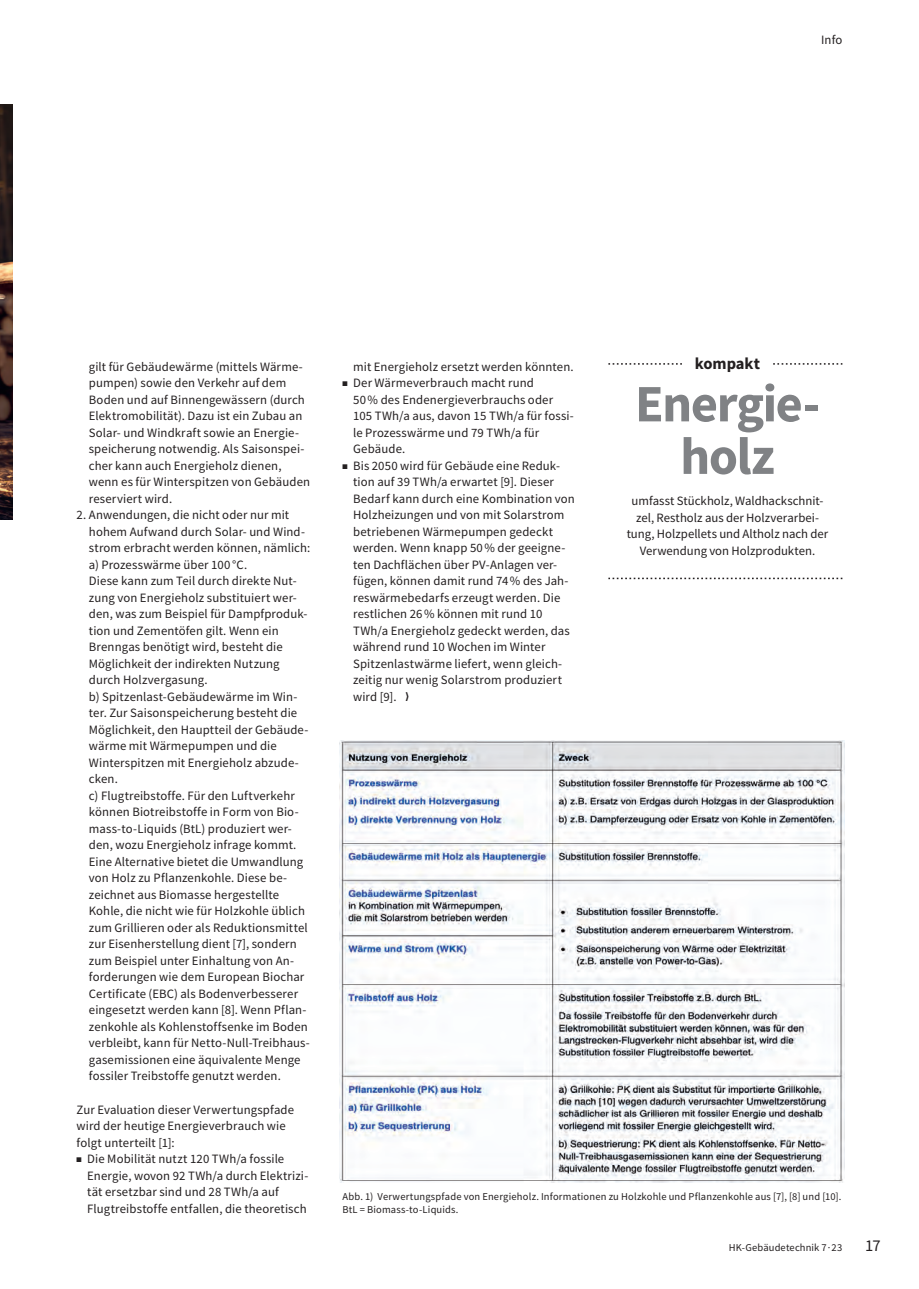
<style>
.page{position:relative;width:919px;height:1289px;background:#fff}
.page>*{position:absolute;margin:0;border:0;box-sizing:border-box;transform-origin:0 0}
.t1{font:700 52.5px/52.5px "Source Sans Pro";letter-spacing:-.025em;color:#808285;text-align:center}
.t2{font:700 16.5px "Source Sans Pro";letter-spacing:-.005em;color:#231f20}
.t3{font:16.5px "Source Sans Pro";color:#231f20}
.t4{font:12.75px/16.5px "Source Sans Pro";letter-spacing:.01em;color:#231f20}
.t5{font:10.5px/12.8px "Source Sans Pro";letter-spacing:.015em;color:#231f20}
.t6{font:6.75px "Zapf Dingbats Std";color:#231f20}
</style>
<div class="page">
<img style="left:0;top:104px;width:13px;height:415px">
<img style="left:339px;top:740px;width:505px;height:442px">
<svg style="left:608px;top:363px;width:234px;height:1px"></svg>
<div style="left:682px;top:355px;width:90px;height:18px;background:#fff"></div>
<svg style="left:608px;top:577px;width:234px;height:2px"></svg>
<p class="t4" style="left:821px;top:31px;width:23px">Info</p>
<p class="t4" style="left:89px;top:358px;width:223px">gilt für Gebäudewärme (mittels Wärme&shy;pumpen) sowie den Verkehr auf dem Boden und auf Binnengewässern (durch Elektromobilität). Dazu ist ein Zubau an Solar- und Windkraft sowie an Energie&shy;speicherung notwendig. Als Saisonspei&shy;cher kann auch Energieholz dienen, wenn es für Winterspitzen von Gebäuden reserviert wird.</p>
<p class="t4" style="left:89px;top:506px;width:223px;text-indent:-12px">2. Anwendungen, die nicht oder nur mit hohem Aufwand durch Solar- und Wind&shy;strom erbracht werden können, nämlich: a) Prozesswärme über 100 °C.<br>Diese kann zum Teil durch direkte Nut&shy;zung von Energieholz substituiert wer&shy;den, was zum Beispiel für Dampfproduk&shy;tion und Zementöfen gilt. Wenn ein Brenngas benötigt wird, besteht die Möglichkeit der indirekten Nutzung durch Holzvergasung.<br>b) Spitzenlast-Gebäudewärme im Win&shy;ter. Zur Saisonspeicherung besteht die Möglichkeit, den Hauptteil der Gebäude&shy;wärme mit Wärmepumpen und die Winterspitzen mit Energieholz abzude&shy;cken.<br>c) Flugtreibstoffe. Für den Luftverkehr können Biotreibstoffe in Form von Bio&shy;mass-to-Liquids (BtL) produziert wer&shy;den, wozu Energieholz infrage kommt.<br>Eine Alternative bietet die Umwandlung von Holz zu Pflanzenkohle. Diese be&shy;zeichnet aus Biomasse hergestellte Kohle, die nicht wie für Holzkohle üblich zum Grillieren oder als Reduktionsmittel zur Eisenherstellung dient [7], sondern zum Beispiel unter Einhaltung von An&shy;forderungen wie dem European Biochar Certificate (EBC) als Bodenverbesserer eingesetzt werden kann [8]. Wenn Pflan&shy;zenkohle als Kohlenstoffsenke im Boden verbleibt, kann für Netto-Null-Treibhaus&shy;gasemissionen eine äquivalente Menge fossiler Treibstoffe genutzt werden.</p>
<p class="t4" style="left:77px;top:1100px;width:219px">Zur Evaluation dieser Verwertungspfade wird der heutige Energieverbrauch wie folgt unterteilt [1]:</p>
<p class="t6" style="left:82px;top:1156px;width:3px">■</p>
<p class="t4" style="left:87px;top:1150px;width:222px;text-indent:-11px">■ Die Mobilität nutzt 120 TWh/a fossile Energie, wovon 92 TWh/a durch Elektrizi&shy;tät ersetzbar sind und 28 TWh/a auf Flugtreibstoffe entfallen, die theoretisch</p>
<p class="t4" style="left:353px;top:358px;width:222px">mit Energieholz ersetzt werden könnten.</p>
<p class="t4" style="left:353px;top:374px;width:222px;text-indent:-11px">■ Der Wärmeverbrauch macht rund<br>50% des Endenergieverbrauchs oder<br>105 TWh/a aus, davon 15 TWh/a für fossi&shy;le Prozesswärme und 79 TWh/a für<br>Gebäude.</p>
<p class="t6" style="left:347px;top:463px;width:3px">■</p>
<p class="t6" style="left:347px;top:380px;width:3px">■</p>
<p class="t4" style="left:353px;top:457px;width:223px;text-indent:-11px">■ Bis 2050 wird für Gebäude eine Reduk&shy;tion auf 39 TWh/a erwartet [9]. Dieser Bedarf kann durch eine Kombination von Holzheizungen und von mit Solarstrom betriebenen Wärmepumpen gedeckt werden. Wenn knapp 50% der geeigne&shy;ten Dachflächen über PV-Anlagen ver&shy;fügen, können damit rund 74% des Jah&shy;reswärmebedarfs erzeugt werden. Die restlichen 26% können mit rund 10<br>TWh/a Energieholz gedeckt werden, das während rund 10 Wochen im Winter Spitzenlastwärme liefert, wenn gleich&shy;zeitig nur wenig Solarstrom produziert wird [9]. ❭</p>
<p class="t2" style="left:695px;top:352px;width:67px">kompakt</p>
<h1 class="t1" style="left:635px;top:377px;width:186px">Energie&shy;holz</h1>
<p class="t4" style="left:626px;top:492px;width:203px;text-align:center">umfasst Stückholz, Waldhackschnit&shy;zel, Restholz aus der Holzverarbei&shy;tung, Holzpellets und Altholz nach der Verwendung von Holzprodukten.</p>
<p class="t5" style="left:342px;top:1190px;width:500px">Abb. 1) Verwertungspfade von Energieholz. Informationen zu Holzkohle und Pflanzenkohle aus [7], [8] und [10].<br>BtL = Biomass-to-Liquids.</p>
<p class="t5" style="left:728px;top:1240px;width:115px">HK-Gebäudetechnik 7·23</p>
<p class="t3" style="left:865px;top:1234px;width:17px">17</p>
</div>
